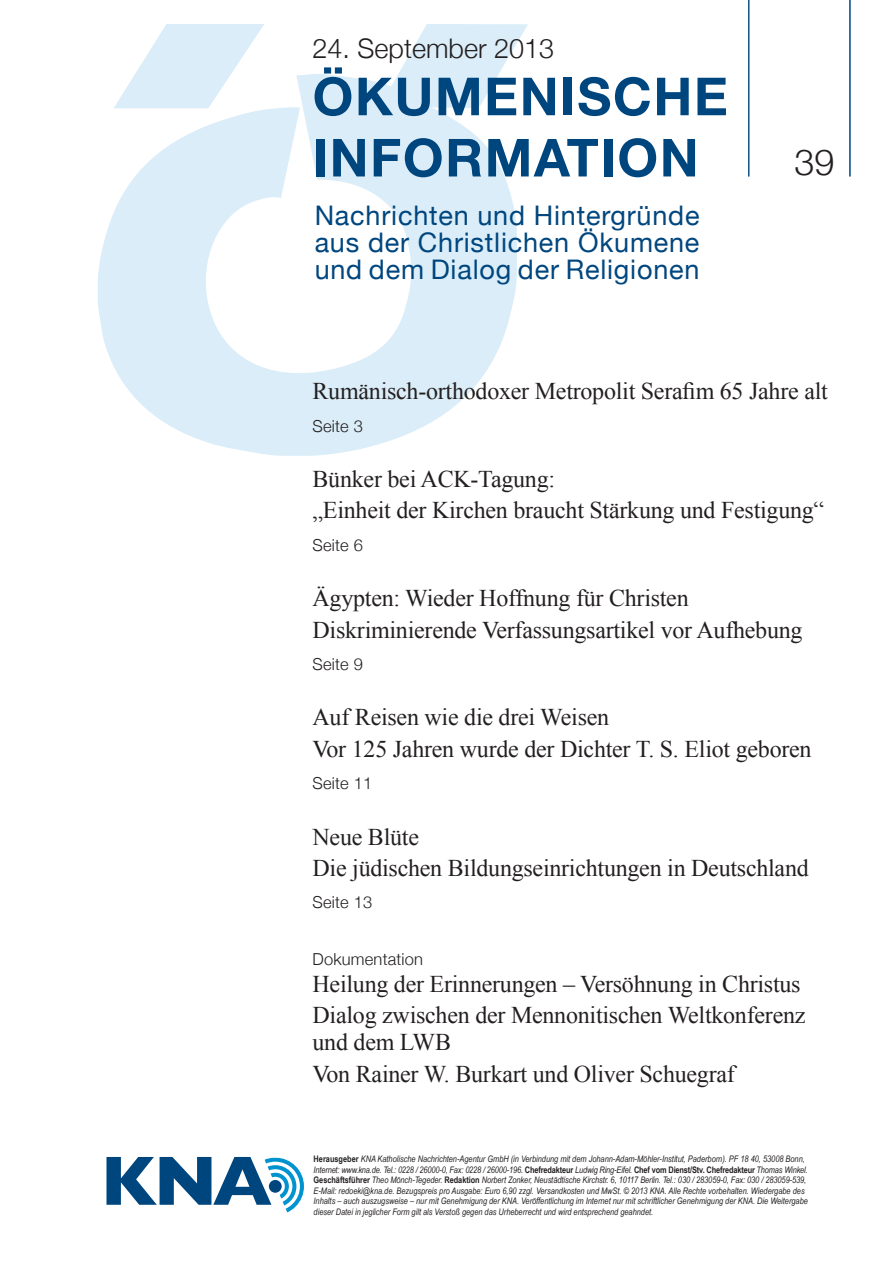
<style>
.page{position:relative;width:893px;height:1263px;background:#fff}
.page>*{position:absolute;margin:0;border:0;box-sizing:border-box;transform-origin:0 0}
.t1{font:700 52.5px/61.2px "Helvetica Neue";letter-spacing:.03em;color:#00467e}
.t2{font:300 36px "Helvetica Neue";color:#231f20}
.t3{font:27px "Helvetica Neue";letter-spacing:.03em;color:#00467e}
.t4{font:300 27px "Helvetica Neue";color:#231f20}
.Inhalt_Headline{font:24px/27px "Times New Roman";letter-spacing:-.01em;color:#231f20}
.Inhalt_Pagina{font:300 16.5px "Helvetica Neue";letter-spacing:.01em;color:#231f20}
.t5{font:italic 9px/10.5px "Arial Narrow";color:#231f20}
.s1{font-weight:700;font-style:normal}
</style>
<div class="page">
<img style="left:98px;top:24px;width:430px;height:432px">
<hr style="left:748px;top:0;width:1px;height:176px;background:#00467e">
<hr style="left:849px;top:0;width:1px;height:176px;background:#00467e">
<svg style="left:264px;top:1157px;width:40px;height:56px"></svg>
<p class="t4" style="left:313px;top:32px;width:243px">24. September 2013</p>
<p class="t1" style="left:313px;top:65px;width:417px">ÖKUMENISCHE<br>INFORMATION</p>
<p class="t3" style="left:315px;top:199px;width:386px">Nachrichten und Hintergründe</p>
<p class="t3" style="left:315px;top:226px;width:386px">aus der Christlichen Ökumene</p>
<p class="t3" style="left:315px;top:253px;width:386px">und dem Dialog der Religionen</p>
<p class="t2" style="left:794px;top:140px;width:42px">39</p>
<p class="Inhalt_Headline" style="left:313px;top:377px;width:517px">Rumänisch-orthodoxer Metropolit Serafim 65 Jahre alt</p>
<p class="Inhalt_Pagina" style="left:313px;top:416px;width:52px">Seite 3</p>
<p class="Inhalt_Headline" style="left:313px;top:465px;width:244px">Bünker bei ACK-Tagung:</p>
<p class="Inhalt_Headline" style="left:313px;top:497px;width:513px">„Einheit der Kirchen braucht Stärkung und Festigung“</p>
<p class="Inhalt_Pagina" style="left:313px;top:535px;width:52px">Seite 6</p>
<p class="Inhalt_Headline" style="left:313px;top:584px;width:378px">Ägypten: Wieder Hoffnung für Christen</p>
<p class="Inhalt_Headline" style="left:313px;top:616px;width:491px">Diskriminierende Verfassungsartikel vor Aufhebung</p>
<p class="Inhalt_Pagina" style="left:313px;top:654px;width:52px">Seite 9</p>
<p class="Inhalt_Headline" style="left:313px;top:704px;width:298px">Auf Reisen wie die drei Weisen</p>
<p class="Inhalt_Headline" style="left:313px;top:735px;width:501px">Vor 125 Jahren wurde der Dichter T. S. Eliot geboren</p>
<p class="Inhalt_Pagina" style="left:313px;top:773px;width:61px">Seite 11</p>
<p class="Inhalt_Headline" style="left:313px;top:823px;width:108px">Neue Blüte</p>
<p class="Inhalt_Headline" style="left:313px;top:854px;width:498px">Die jüdischen Bildungseinrichtungen in Deutschland</p>
<p class="Inhalt_Pagina" style="left:313px;top:892px;width:61px">Seite 13</p>
<p class="Inhalt_Pagina" style="left:313px;top:949px;width:112px">Dokumentation</p>
<p class="Inhalt_Headline" style="left:313px;top:970px;width:489px">Heilung der Erinnerungen – Versöhnung in Christus</p>
<p class="Inhalt_Headline" style="left:313px;top:1001px;width:494px">Dialog zwischen der Mennonitischen Weltkonferenz und dem LWB</p>
<p class="Inhalt_Headline" style="left:313px;top:1060px;width:424px">Von Rainer W. Burkart und Oliver Schuegraf</p>
<p class="t5" style="left:314px;top:1153px;width:496px"><span class="s1">Herausgeber</span> KNA Katholische Nachrichten-Agentur GmbH (in Verbindung mit dem Johann-Adam-Möhler-Institut, Paderborn). PF 18 40, 53008 Bonn, Internet: www.kna.de. Tel.: 0228 / 26000-0, Fax: 0228 / 26000-196. <span class="s1">Chefredakteur</span> Ludwig Ring-Eifel. <span class="s1">Chef vom Dienst/Stv. Chefredakteur</span> Thomas Winkel.<br><span class="s1">Geschäftsführer</span> Theo Mönch-Tegeder. <span class="s1">Redaktion</span> Norbert Zonker, Neustädtische Kirchstr. 6, 10117 Berlin. Tel.: 030 / 283059-0, Fax: 030 / 283059-539, E-Mail: redoeki@kna.de. Bezugspreis pro Ausgabe: Euro 6,90 zzgl. Versandkosten und MwSt. © 2013 KNA. Alle Rechte vorbehalten. Wiedergabe des Inhalts – auch auszugsweise – nur mit Genehmigung der KNA. Veröffentlichung im Internet nur mit schriftlicher Genehmigung der KNA. Die Weitergabe dieser Datei in jeglicher Form gilt als Verstoß gegen das Urheberrecht und wird entsprechend geahndet.</p>
</div>
